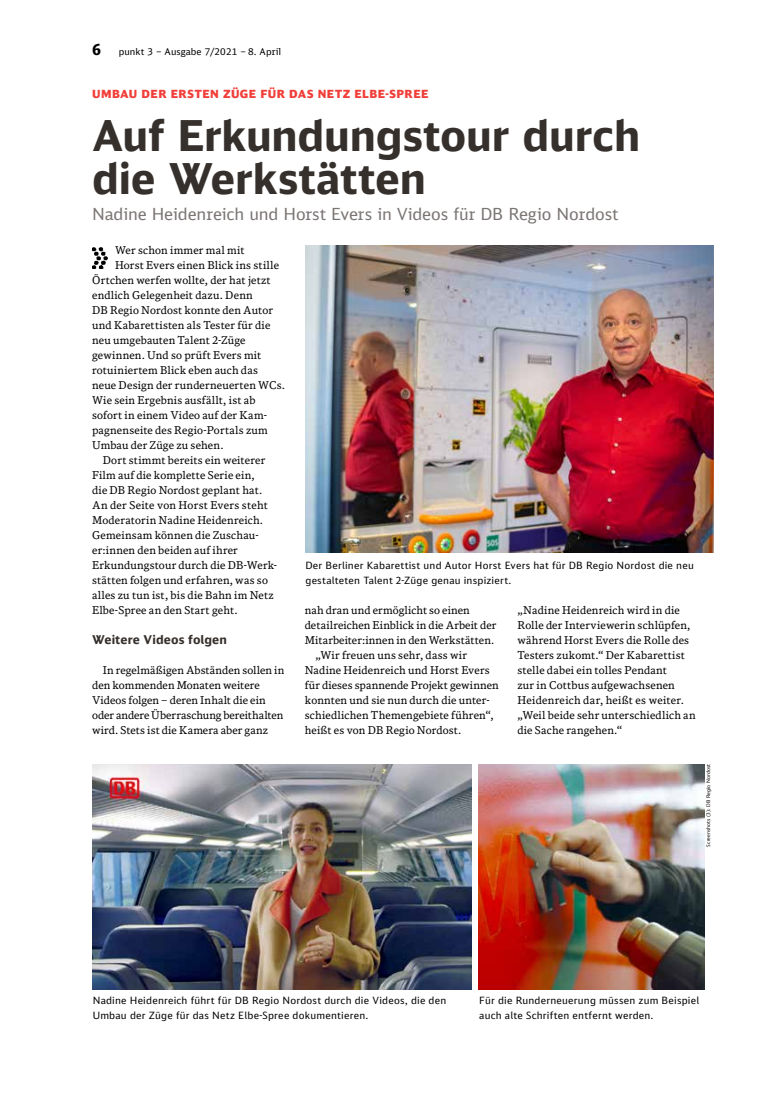
<style>
.page{position:relative;width:762px;height:1117px;background:#fff}
.page>*{position:absolute;margin:0;border:0;box-sizing:border-box;transform-origin:0 0}
.t1{font:700 42.5px/42.5px "DB Sans Alternate";letter-spacing:-.005em;color:#36302d}
.t2{font:16.62px "DB Sans";letter-spacing:-.01em;color:#7b7674}
.t3{font:700 12.12px "DB Sans Alternate";letter-spacing:.01em;color:#36302d}
.t4{font:900 11.25px "DB Sans";letter-spacing:.04em;color:#f13e39}
.t5{font:10.75px/15px "DB News";letter-spacing:.01em;color:#000}
.t6{font:10px/15px "DB Sans Alternate";letter-spacing:.02em;color:#000}
.t7{font:9.38px "DB Sans";letter-spacing:.01em;color:#000}
.t8{font:5px "DB Sans Alternate";letter-spacing:.01em;color:#000}
.s1{font-weight:700;font-size:15px}
</style>
<div class="page">
<img style="left:305px;top:245px;width:408px;height:307px">
<img style="left:92px;top:247px;width:16px;height:22px">
<img style="left:478px;top:764px;width:227px;height:225px">
<img style="left:92px;top:764px;width:379px;height:225px">
<p class="t7" style="left:92px;top:46px;width:191px"><span class="s1">6</span> punkt 3 – Ausgabe 7/2021 – 8. April</p>
<p class="t4" style="left:92px;top:86px;width:338px">UMBAU DER ERSTEN ZÜGE FÜR DAS NETZ ELBE-SPREE</p>
<p class="t1" style="left:92px;top:113px;width:549px">Auf Erkundungstour durch die Werkstätten</p>
<p class="t2" style="left:92px;top:204px;width:528px">Nadine Heidenreich und Horst Evers in Videos für DB Regio Nordost</p>
<p class="t5" style="left:115px;top:242px;width:131px">Wer schon immer mal mit</p>
<p class="t5" style="left:115px;top:257px;width:166px">Horst Evers einen Blick ins stille</p>
<p class="t5" style="left:92px;top:272px;width:180px">Örtchen werfen wollte, der hat jetzt</p>
<p class="t5" style="left:92px;top:287px;width:162px">endlich Gelegenheit dazu. Denn</p>
<p class="t5" style="left:92px;top:302px;width:182px">DB Regio Nordost konnte den Autor</p>
<p class="t5" style="left:92px;top:317px;width:180px">und Kabarettisten als Tester für die</p>
<p class="t5" style="left:92px;top:332px;width:155px">neu umgebauten Talent 2-Züge</p>
<p class="t5" style="left:92px;top:347px;width:171px">gewinnen. Und so prüft Evers mit</p>
<p class="t5" style="left:92px;top:362px;width:167px">rotuiniertem Blick eben auch das</p>
<p class="t5" style="left:92px;top:377px;width:194px">neue Design der runderneuerten WCs.</p>
<p class="t5" style="left:92px;top:392px;width:165px">Wie sein Ergebnis ausfällt, ist ab</p>
<p class="t5" style="left:92px;top:407px;width:176px">sofort in einem Video auf der Kam-</p>
<p class="t5" style="left:92px;top:422px;width:177px">pagnenseite des Regio-Portals zum</p>
<p class="t5" style="left:92px;top:437px;width:133px">Umbau der Züge zu sehen.</p>
<p class="t5" style="left:103px;top:452px;width:164px">Dort stimmt bereits ein weiterer</p>
<p class="t5" style="left:92px;top:467px;width:164px">Film auf die komplette Serie ein,</p>
<p class="t5" style="left:92px;top:482px;width:172px">die DB Regio Nordost geplant hat.</p>
<p class="t5" style="left:92px;top:497px;width:177px">An der Seite von Horst Evers steht</p>
<p class="t5" style="left:92px;top:512px;width:172px">Moderatorin Nadine Heidenreich.</p>
<p class="t5" style="left:92px;top:527px;width:168px">Gemeinsam können die Zuschau-</p>
<p class="t5" style="left:92px;top:542px;width:147px">er:innen den beiden auf ihrer</p>
<p class="t5" style="left:92px;top:557px;width:186px">Erkundungstour durch die DB-Werk-</p>
<p class="t5" style="left:92px;top:572px;width:177px">stätten folgen und erfahren, was so</p>
<p class="t5" style="left:92px;top:587px;width:183px">alles zu tun ist, bis die Bahn im Netz</p>
<p class="t5" style="left:92px;top:602px;width:147px">Elbe-Spree an den Start geht.</p>
<p class="t3" style="left:92px;top:631px;width:136px">Weitere Videos folgen</p>
<p class="t5" style="left:92px;top:662px;width:194px;text-indent:11px">In regelmäßigen Abständen sollen in den kommenden Monaten weitere Videos folgen – deren Inhalt die ein oder andere Überraschung bereithalten wird. Stets ist die Kamera aber ganz</p>
<p class="t6" style="left:305px;top:557px;width:390px">Der Berliner Kabarettist und Autor Horst Evers hat für DB Regio Nordost die neu gestalteten Talent 2-Züge genau inspiziert.</p>
<p class="t5" style="left:305px;top:602px;width:167px">nah dran und ermöglicht so einen</p>
<p class="t5" style="left:305px;top:617px;width:193px">detailreichen Einblick in die Arbeit der</p>
<p class="t5" style="left:305px;top:632px;width:191px">Mitarbeiter:innen in den Werkstätten.</p>
<p class="t5" style="left:315px;top:647px;width:153px">„Wir freuen uns sehr, dass wir</p>
<p class="t5" style="left:305px;top:662px;width:187px">Nadine Heidenreich und Horst Evers</p>
<p class="t5" style="left:305px;top:677px;width:195px">für dieses spannende Projekt gewinnen</p>
<p class="t5" style="left:305px;top:692px;width:186px">konnten und sie nun durch die unter-</p>
<p class="t5" style="left:305px;top:707px;width:190px">schiedlichen Themengebiete führen“,</p>
<p class="t5" style="left:305px;top:722px;width:158px">heißt es von DB Regio Nordost.</p>
<p class="t5" style="left:517px;top:602px;width:180px">„Nadine Heidenreich wird in die<br>Rolle der Interviewerin schlüpfen, während Horst Evers die Rolle des<br>Testers zukomt.“ Der Kabarettist stelle dabei ein tolles Pendant<br>zur in Cottbus aufgewachsenen<br>Heidenreich dar, heißt es weiter. „Weil beide sehr unterschiedlich an die Sache rangehen.“</p>
<p class="t8" style="left:705px;top:846px;width:84px;rotate:-90deg">Screenshots (3): DB Regio Nordost</p>
<p class="t6" style="left:93px;top:992px;width:355px">Nadine Heidenreich führt für DB Regio Nordost durch die Videos, die den<br>Umbau der Züge für das Netz Elbe-Spree dokumentieren.</p>
<p class="t6" style="left:479px;top:992px;width:221px">Für die Runderneuerung müssen zum Beispiel auch alte Schriften entfernt werden.</p>
</div>
